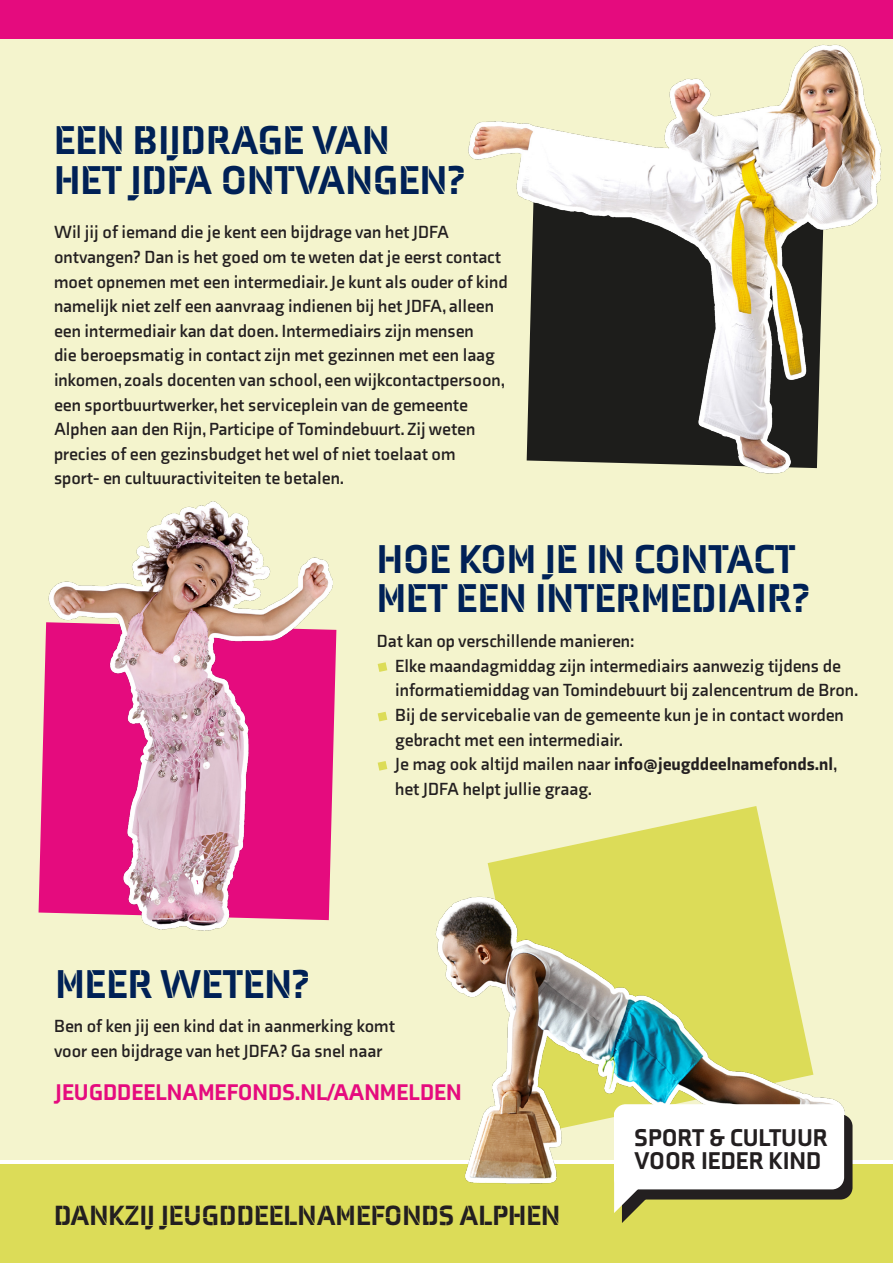
<style>
.page{position:relative;width:893px;height:1263px;background:#fff}
.page>*{position:absolute;margin:0;border:0;box-sizing:border-box;transform-origin:0 0}
.t1{font:900 41.25px/39px "Axia Stencil";color:#002156}
.t2{font:900 28.5px "Axia Stencil";color:#231f20}
.t3{font:900 24.9px/23.1px "Axia";color:#231f20}
.t4{font:900 23.25px "Axia";color:#e50b7e}
.t5{font:700 18px/24.6px "Axia";color:#231f20}
.s1{font-weight:900}
</style>
<div class="page">
<div style="left:0;top:27px;width:893px;height:1132px;background:#f4f4cd"></div>
<div style="left:0;top:0;width:893px;height:38px;background:#e50b7e"></div>
<img style="left:41px;top:501px;width:296px;height:430px">
<img style="left:450px;top:38px;width:443px;height:436px">
<svg style="left:378px;top:662px;width:9px;height:10px"></svg>
<svg style="left:378px;top:712px;width:9px;height:9px"></svg>
<svg style="left:378px;top:761px;width:9px;height:10px"></svg>
<div style="left:0;top:1164px;width:893px;height:99px;background:#dcdc58"></div>
<svg style="left:488px;top:806px;width:285px;height:75px;fill:#dcdc58"></svg>
<img style="left:407px;top:881px;width:454px;height:319px">
<div style="left:622px;top:1114px;width:230px;height:85px;background:#231f20;border-radius:12px"></div>
<div style="left:614px;top:1104px;width:230px;height:85px;background:#fff;border-radius:12px"></div>
<svg style="left:614px;top:1180px;width:45px;height:43px"></svg>
<p class="t1" style="left:54px;top:120px;width:412px">EEN BIJDRAGE VAN<br>HET JDFA ONTVANGEN?</p>
<p class="t5" style="left:54px;top:220px;width:455px">Wil jij of iemand die je kent een bijdrage van het JDFA ontvangen? Dan is het goed om te weten dat je eerst contact moet opnemen met een intermediair. Je kunt als ouder of kind namelijk niet zelf een aanvraag indienen bij het JDFA, alleen een intermediair kan dat doen. Intermediairs zijn mensen<br>die beroepsmatig in contact zijn met gezinnen met een laag inkomen, zoals docenten van school, een wijkcontactpersoon, een sportbuurtwerker, het serviceplein van de gemeente Alphen aan den Rijn, Participe of Tomindebuurt. Zij weten precies of een gezinsbudget het wel of niet toelaat om<br>sport- en cultuuractiviteiten te betalen.</p>
<p class="t1" style="left:377px;top:539px;width:434px">HOE KOM JE IN CONTACT<br>MET EEN INTERMEDIAIR?</p>
<p class="t5" style="left:377px;top:629px;width:259px">Dat kan op verschillende manieren:</p>
<p class="t5" style="left:395px;top:653px;width:465px">Elke maandagmiddag zijn intermediairs aanwezig tijdens de informatiemiddag van Tomindebuurt bij zalencentrum de Bron.</p>
<p class="t5" style="left:395px;top:702px;width:450px">Bij de servicebalie van de gemeente kun je in contact worden gebracht met een intermediair.</p>
<p class="t5" style="left:395px;top:752px;width:444px">Je mag ook altijd mailen naar <span class="s1">info@jeugddeelnamefonds.nl</span>, het JDFA helpt jullie graag.</p>
<p class="t1" style="left:56px;top:964px;width:255px">MEER WETEN?</p>
<p class="t5" style="left:54px;top:1014px;width:342px">Ben of ken jij een kind dat in aanmerking komt voor een bijdrage van het JDFA? Ga snel naar</p>
<p class="t4" style="left:56px;top:1078px;width:408px">JEUGDDEELNAMEFONDS.NL/AANMELDEN</p>
<p class="t2" style="left:54px;top:1198px;width:508px">DANKZIJ JEUGDDEELNAMEFONDS ALPHEN</p>
<p class="t3" style="left:634px;top:1125px;width:195px">SPORT &amp; CULTUUR<br>VOOR IEDER KIND</p>
</div>
